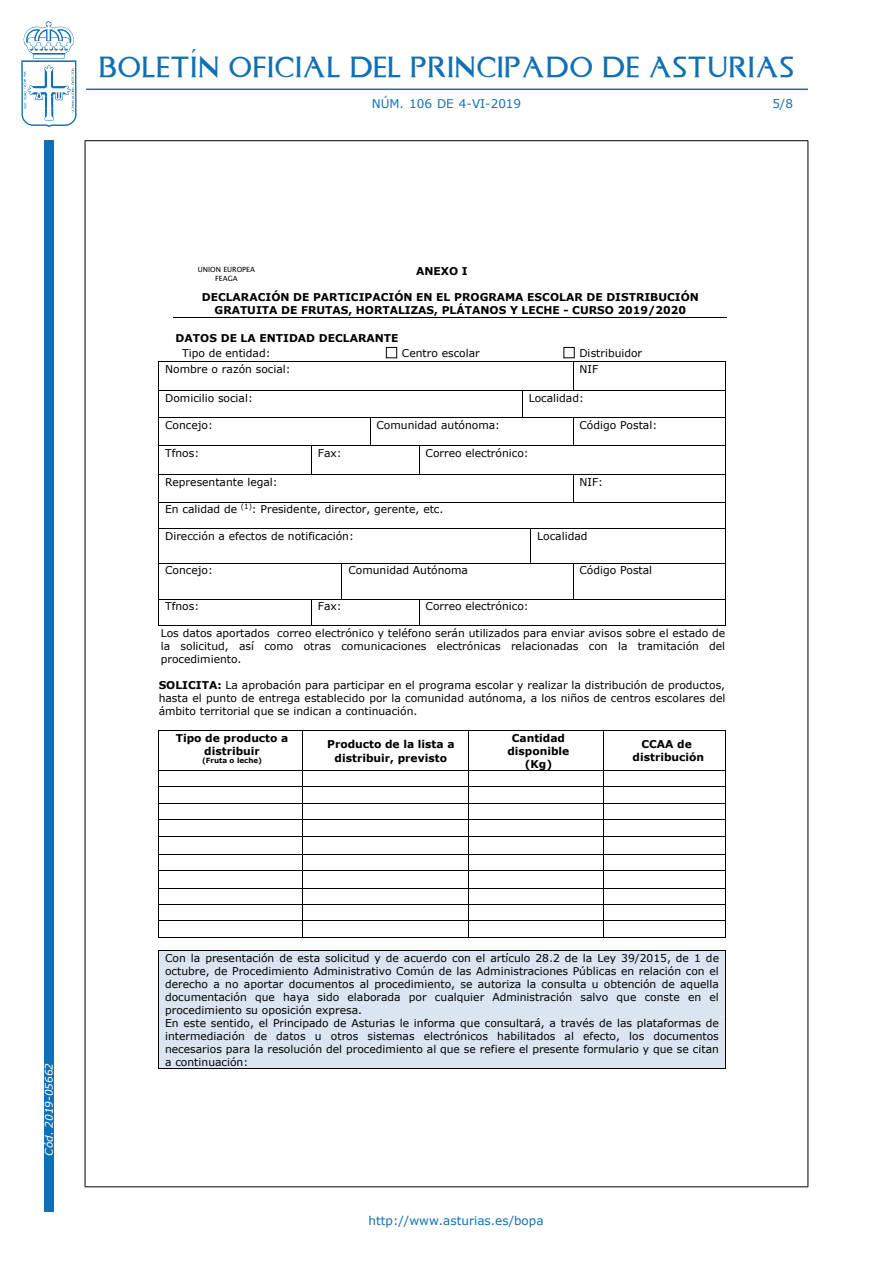
<style>
.page{position:relative;width:893px;height:1263px;background:#fff}
.page>*{position:absolute;margin:0;border:0;box-sizing:border-box;transform-origin:0 0}
.t1{font:24px "Asturica";letter-spacing:.05em;color:#1170b3}
.t2{font:12px "Verdana";color:#1170b3}
.t3{font:10.8px/13px "Verdana";color:#000;text-align:justify}
.t4{font:700 10.8px/13px "Verdana";color:#000;text-align:center}
.t5{font:italic 10.5px "Verdana";color:#fff}
.t6{font:7.2px/8.6px "Lucida Sans Unicode";color:#000;text-align:center}
.t7{font:700 7.2px "Verdana";color:#000}
.s1{font-weight:400}
.s2{font-weight:700}
</style>
<div class="page">
<div style="left:44px;top:140px;width:10px;height:1072px;background:#1170b3"></div>
<svg style="left:21px;top:21px;width:56px;height:106px"></svg>
<hr style="left:86px;top:89px;width:722px;height:1px;background:#1170b3">
<hr style="left:85px;top:140px;width:723px;height:1px;background:#000">
<hr style="left:85px;top:1186px;width:723px;height:1px;background:#000">
<hr style="left:85px;top:141px;width:1px;height:1045px;background:#000">
<hr style="left:807px;top:141px;width:1px;height:1045px;background:#000">
<hr style="left:174px;top:317px;width:553px;height:1px;background:#000">
<div style="left:386px;top:347px;width:11px;height:11px;border:1px solid #000"></div>
<div style="left:563px;top:347px;width:12px;height:11px;border:1px solid #000"></div>
<hr style="left:158px;top:361px;width:568px;height:1px;background:#000">
<svg style="left:573px;top:362px;width:1px;height:29px"></svg>
<hr style="left:158px;top:391px;width:568px;height:1px;background:#000">
<svg style="left:522px;top:392px;width:1px;height:25px"></svg>
<hr style="left:158px;top:417px;width:568px;height:1px;background:#000">
<svg style="left:370px;top:418px;width:1px;height:27px"></svg>
<svg style="left:573px;top:418px;width:1px;height:27px"></svg>
<hr style="left:158px;top:445px;width:568px;height:1px;background:#000">
<svg style="left:311px;top:446px;width:1px;height:28px"></svg>
<svg style="left:419px;top:446px;width:1px;height:28px"></svg>
<hr style="left:158px;top:474px;width:568px;height:1px;background:#000">
<svg style="left:573px;top:475px;width:1px;height:27px"></svg>
<hr style="left:158px;top:502px;width:568px;height:1px;background:#000">
<hr style="left:158px;top:529px;width:568px;height:1px;background:#000">
<svg style="left:530px;top:530px;width:1px;height:33px"></svg>
<hr style="left:158px;top:563px;width:568px;height:1px;background:#000">
<svg style="left:573px;top:564px;width:1px;height:35px"></svg>
<hr style="left:158px;top:599px;width:568px;height:1px;background:#000">
<svg style="left:158px;top:362px;width:1px;height:263px"></svg>
<hr style="left:158px;top:625px;width:153px;height:1px;background:#000">
<svg style="left:311px;top:600px;width:1px;height:26px"></svg>
<hr style="left:312px;top:625px;width:107px;height:1px;background:#000">
<svg style="left:419px;top:600px;width:1px;height:25px"></svg>
<hr style="left:419px;top:625px;width:306px;height:1px;background:#000">
<svg style="left:725px;top:362px;width:1px;height:264px"></svg>
<hr style="left:158px;top:730px;width:568px;height:1px;background:#000">
<hr style="left:158px;top:731px;width:1px;height:39px;background:#000">
<hr style="left:302px;top:731px;width:1px;height:39px;background:#000">
<hr style="left:468px;top:731px;width:1px;height:39px;background:#000">
<hr style="left:603px;top:731px;width:1px;height:39px;background:#000">
<hr style="left:725px;top:731px;width:1px;height:39px;background:#000">
<hr style="left:158px;top:770px;width:568px;height:1px;background:#000">
<hr style="left:158px;top:786px;width:568px;height:1px;background:#000">
<hr style="left:158px;top:803px;width:568px;height:1px;background:#000">
<hr style="left:158px;top:819px;width:568px;height:1px;background:#000">
<hr style="left:158px;top:836px;width:568px;height:1px;background:#000">
<hr style="left:158px;top:854px;width:568px;height:1px;background:#000">
<hr style="left:158px;top:871px;width:568px;height:1px;background:#000">
<hr style="left:158px;top:888px;width:568px;height:1px;background:#000">
<hr style="left:158px;top:904px;width:568px;height:1px;background:#000">
<hr style="left:158px;top:920px;width:568px;height:1px;background:#000">
<svg style="left:158px;top:771px;width:1px;height:166px"></svg>
<hr style="left:158px;top:937px;width:144px;height:1px;background:#000">
<svg style="left:302px;top:771px;width:1px;height:166px"></svg>
<hr style="left:303px;top:937px;width:165px;height:1px;background:#000">
<svg style="left:468px;top:771px;width:1px;height:166px"></svg>
<hr style="left:469px;top:937px;width:134px;height:1px;background:#000">
<svg style="left:603px;top:771px;width:1px;height:166px"></svg>
<hr style="left:603px;top:937px;width:122px;height:1px;background:#000">
<svg style="left:725px;top:771px;width:1px;height:167px"></svg>
<div style="left:158px;top:951px;width:568px;height:118px;background:#dbe5f1"></div>
<h1 class="t1" style="left:99px;top:49px;width:696px">BOLETÍN OFICIAL DEL PRINCIPADO DE ASTURIAS</h1>
<p class="t2" style="left:372px;top:96px;width:151px">núm. 106 de 4-vi-2019</p>
<p class="t2" style="left:772px;top:96px;width:22px">5/8</p>
<p class="t6" style="left:198px;top:265px;width:59px">UNION EUROPEA<br>FEAGA</p>
<p class="t4" style="left:416px;top:264px;width:53px">ANEXO I</p>
<p class="t4" style="left:202px;top:290px;width:499px">DECLARACIÓN DE PARTICIPACIÓN EN EL PROGRAMA ESCOLAR DE DISTRIBUCIÓN<br>GRATUITA DE FRUTAS, HORTALIZAS, PLÁTANOS Y LECHE - CURSO 2019/2020</p>
<p class="t4" style="left:182px;top:330px;width:218px;line-height:15.1px;text-align:left;text-indent:-6px">DATOS DE LA ENTIDAD DECLARANTE <span class="s1">tipo de entidad:</span></p>
<p class="t3" style="left:402px;top:346px;width:79px">Centro escolar</p>
<p class="t3" style="left:579px;top:346px;width:64px">distribuidor</p>
<p class="t3" style="left:165px;top:362px;width:127px">nombre o razón social:</p>
<p class="t3" style="left:579px;top:362px;width:20px">niF</p>
<p class="t3" style="left:165px;top:391px;width:89px">domicilio social:</p>
<p class="t3" style="left:529px;top:391px;width:57px">localidad:</p>
<p class="t3" style="left:165px;top:418px;width:49px">Concejo:</p>
<p class="t3" style="left:376px;top:418px;width:125px">Comunidad autónoma:</p>
<p class="t3" style="left:579px;top:418px;width:79px">Código Postal:</p>
<p class="t3" style="left:165px;top:446px;width:36px">Tfnos:</p>
<p class="t3" style="left:318px;top:446px;width:25px">Fax:</p>
<p class="t3" style="left:426px;top:446px;width:105px">Correo electrónico:</p>
<p class="t3" style="left:165px;top:475px;width:114px">representante legal:</p>
<p class="t3" style="left:579px;top:475px;width:25px">niF:</p>
<p class="t3" style="left:165px;top:503px;width:280px">en calidad de <sup>(1)</sup>: Presidente, director, gerente, etc.</p>
<p class="t3" style="left:165px;top:529px;width:190px">dirección a efectos de notificación:</p>
<p class="t3" style="left:537px;top:529px;width:52px">localidad</p>
<p class="t3" style="left:165px;top:564px;width:49px">Concejo:</p>
<p class="t3" style="left:348px;top:564px;width:121px">Comunidad autónoma</p>
<p class="t3" style="left:579px;top:564px;width:74px">Código Postal</p>
<p class="t3" style="left:165px;top:599px;width:36px">Tfnos:</p>
<p class="t3" style="left:318px;top:599px;width:25px">Fax:</p>
<p class="t3" style="left:426px;top:599px;width:105px">Correo electrónico:</p>
<p class="t3" style="left:161px;top:626px;width:566px">Los datos aportados correo electrónico y teléfono serán utilizados para enviar avisos sobre el estado de la solicitud, así como otras comunicaciones electrónicas relacionadas con la tramitación del procedimiento.</p>
<p class="t3" style="left:159px;top:678px;width:568px"><span class="s2">SOLICITA:</span> la aprobación para participar en el programa escolar y realizar la distribución de productos, hasta el punto de entrega establecido por la comunidad autónoma, a los niños de centros escolares del ámbito territorial que se indican a continuación.</p>
<p class="t4" style="left:176px;top:731px;width:114px">Tipo de producto a distribuir</p>
<p class="t7" style="left:202px;top:756px;width:62px">(Fruta o leche)</p>
<p class="t4" style="left:327px;top:738px;width:129px">Producto de la lista a distribuir, previsto</p>
<p class="t4" style="left:507px;top:731px;width:64px">Cantidad disponible (Kg)</p>
<p class="t4" style="left:633px;top:737px;width:73px">CCAA de distribución</p>
<p class="t5" style="left:42px;top:1155px;width:94px;rotate:-90deg">Cód. 2019-05662</p>
<p class="t3" style="left:165px;top:951px;width:555px;text-align:left">Con la presentación de esta solicitud y de acuerdo con el artículo 28.2 de la ley 39/2015, de 1 de octubre, de Procedimiento administrativo Común de las administraciones Públicas en relación con el derecho a no aportar documentos al procedimiento, se autoriza la consulta u obtención de aquella documentación que haya sido elaborada por cualquier administración salvo que conste en el procedimiento su oposición expresa.<br>En este sentido, el Principado de Asturias le informa que consultará, a través de las plataformas de intermediación de datos u otros sistemas electrónicos habilitados al efecto, los documentos necesarios para la resolución del procedimiento al que se refiere el presente formulario y que se citan a continuación:</p>
<p class="t2" style="left:369px;top:1213px;width:177px">http://www.asturias.es/bopa</p>
</div>
